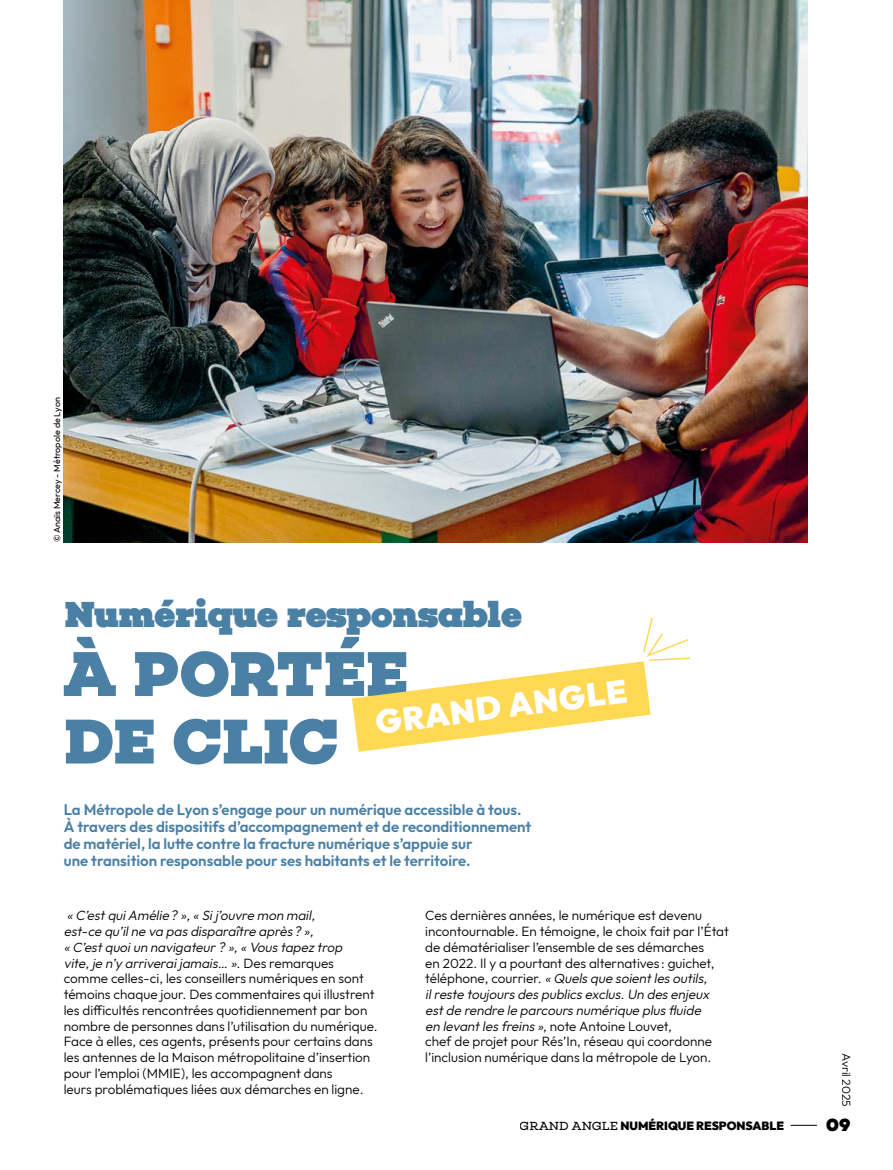
<style>
.page{position:relative;width:893px;height:1170px;background:#fff}
.page>*{position:absolute;margin:0;border:0;box-sizing:border-box;transform-origin:0 0}
.titre_GrandAngle_MeT{font:800 64.5px "Choplin";letter-spacing:-.02em;color:#4b80a5}
.surtitre_GrandAngle_MeT{font:900 36.9px "Choplin";letter-spacing:-.01em;color:#4b80a5}
.t1{font:900 33px "Outfit";color:#fff}
.t2{font:900 18px "Choplin";color:#000}
.Chapo_MeT{font:600 15px/17.2px "Outfit";color:#4b80a5}
.t3{font:300 13.5px/15.8px "Outfit";color:#000}
.t4{font:900 12px "Outfit";color:#000}
.t5{font:300 12px "Outfit";color:#000}
.Credit-photo_MeT{font:9px "Outfit";color:#000}
.s1{font-style:italic}
.s2{font-family:"Choplin";font-weight:400}
</style>
<div class="page">
<svg style="left:352px;top:617px;width:338px;height:134px"></svg>
<img style="left:64px;top:0;width:744px;height:542px">
<svg style="left:790px;top:1124px;width:27px;height:1px"></svg>
<p class="Credit-photo_MeT" style="left:51px;top:542px;width:146px;rotate:-90deg">© Anaïs Mercey - Métropole de Lyon</p>
<h1 class="surtitre_GrandAngle_MeT" style="left:64px;top:591px;width:459px">Numérique responsable</h1>
<h2 class="titre_GrandAngle_MeT" style="left:64px;top:634px;width:345px">À PORTÉE</h2>
<h2 class="titre_GrandAngle_MeT" style="left:64px;top:702px;width:276px">DE CLIC</h2>
<p class="t1" style="left:373px;top:700px;width:255px;rotate:-7deg">GRAND ANGLE</p>
<p class="Chapo_MeT" style="left:64px;top:801px;width:469px">La Métropole de Lyon s’engage pour un numérique accessible à tous.<br>À travers des dispositifs d’accompagnement et de reconditionnement de matériel, la lutte contre la fracture numérique s’appuie sur<br>une transition responsable pour ses habitants et le territoire.</p>
<p class="t3" style="left:64px;top:907px;width:316px"><span class="s1">« C’estquiAmélie? »,« Sij ’ouvre mon mail,<br>est‑ce qu’ilne va pas disparaître après? »,<br>« C’estquoiun navigateur? »,« Vous tapez trop vite,je n’y arriveraijamais… »</span>. D e s re m a rq u e s comme celles‑ci, les conseillers numériques en sont témoins chaque jour. Des commentaires qui illustrent les difficultés rencontrées quotidiennement par bon nombre de personnes dans l’utilisation du numérique.<br>Face à elles, ces agents, présents pour certains dans les antennes de la Maison métropolitaine d’insertion pour l’emploi (MMIE), les accompagnent dans<br>leurs problématiques liées aux démarches en ligne.</p>
<p class="t3" style="left:425px;top:907px;width:305px">Ces dernières années, le numérique est devenu incontournable. En témoigne, le choix fait par l’État de dématérialiser l’ensemble de ses démarches<br>en 2022. Il y a pourtant des alternatives : guichet, té l é p h o n e , c o u r r i e r. <span class="s1">« Quels que soientles outils, ilreste toujours des publics exclus.Un des enjeux estde rendre le parcours numérique plus fluide<br>en levantles freins »</span>, note Antoine Louvet,<br>chef de projet pour Rés’In, réseau qui coordonne l’inclusion numérique dans la métropole de Lyon.</p>
<p class="t5" style="left:854px;top:1053px;width:55px;rotate:90deg">Avril 2025</p>
<p class="t4" style="left:520px;top:1117px;width:266px"><span class="s2">GRAND ANGLE</span> NUMÉRIQUE RESPONSABLE</p>
<h3 class="t2" style="left:826px;top:1114px;width:26px">09</h3>
</div>
